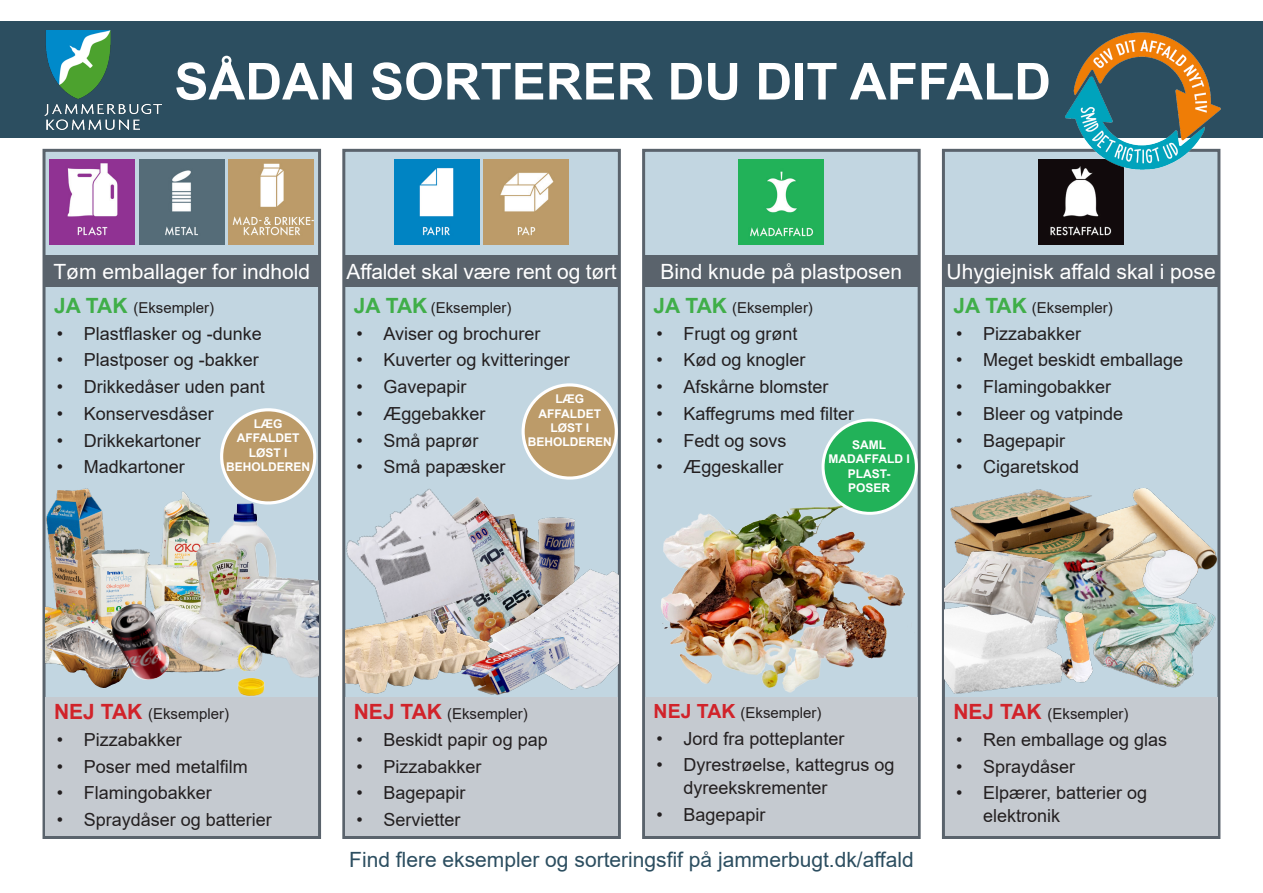
<style>
.page{position:relative;width:1263px;height:893px;background:#fff}
.page>*{position:absolute;margin:0;border:0;box-sizing:border-box;transform-origin:0 0}
.t1{font:700 51px "Arial";color:#fff}
.t2{font:21px "Arial";color:#fff}
.t3{font:21px "Arial";color:#2c4e60}
.t4{font:18px/22.5px "Arial";color:#231f20}
.t5{font:15px "Arial";color:#231f20}
.t6{font:700 12px/14.4px "Arial";color:#fff;text-align:center}
.s1{font-weight:700;font-size:21px;color:#40ae49}
.s2{font-weight:700;font-size:21px;color:#d1232a}
.s3{font-weight:700;font-size:19.5px;color:#d1232a}
</style>
<div class="page">
<div style="left:0;top:21px;width:1263px;height:117px;background:#2c4e60"></div>
<div style="left:43px;top:149px;width:278px;height:690px;background:#c2d6e1;border:3px solid #5a636c"></div>
<img style="left:50px;top:159px;width:85px;height:85px">
<img style="left:139px;top:159px;width:85px;height:85px">
<img style="left:229px;top:159px;width:85px;height:85px">
<img style="left:44px;top:31px;width:118px;height:99px">
<div style="left:342px;top:149px;width:279px;height:690px;background:#c2d6e1;border:3px solid #5a636c"></div>
<div style="left:642px;top:149px;width:279px;height:690px;background:#c2d6e1;border:3px solid #5a636c"></div>
<div style="left:942px;top:149px;width:278px;height:690px;background:#c2d6e1;border:3px solid #5a636c"></div>
<img style="left:394px;top:159px;width:85px;height:85px">
<img style="left:484px;top:159px;width:85px;height:85px">
<img style="left:739px;top:159px;width:85px;height:85px">
<img style="left:1039px;top:159px;width:85px;height:85px">
<div style="left:44px;top:255px;width:276px;height:32px;background:#5a636c"></div>
<img style="left:1064px;top:32px;width:157px;height:139px">
<div style="left:344px;top:255px;width:275px;height:32px;background:#5a636c"></div>
<div style="left:643px;top:255px;width:276px;height:32px;background:#5a636c"></div>
<div style="left:943px;top:255px;width:276px;height:32px;background:#5a636c"></div>
<div style="left:46px;top:697px;width:272px;height:139px;background:#c5cad0"></div>
<div style="left:345px;top:697px;width:273px;height:139px;background:#c5cad0"></div>
<div style="left:645px;top:697px;width:273px;height:139px;background:#c5cad0"></div>
<div style="left:945px;top:697px;width:272px;height:139px;background:#c5cad0"></div>
<img style="left:46px;top:444px;width:181px;height:253px">
<img style="left:46px;top:627px;width:93px;height:61px">
<img style="left:139px;top:481px;width:179px;height:216px">
<img style="left:111px;top:604px;width:58px;height:76px">
<img style="left:342px;top:463px;width:164px;height:188px">
<img style="left:345px;top:580px;width:140px;height:117px">
<img style="left:506px;top:514px;width:69px;height:37px">
<img style="left:485px;top:551px;width:133px;height:146px">
<img style="left:447px;top:593px;width:149px;height:104px">
<img style="left:661px;top:505px;width:244px;height:188px">
<img style="left:945px;top:630px;width:79px;height:67px">
<img style="left:1166px;top:618px;width:51px;height:77px">
<img style="left:1132px;top:472px;width:89px;height:146px">
<img style="left:941px;top:472px;width:151px;height:120px">
<img style="left:991px;top:506px;width:194px;height:180px">
<img style="left:945px;top:544px;width:125px;height:86px">
<img style="left:1139px;top:532px;width:82px;height:76px">
<img style="left:1040px;top:597px;width:76px;height:89px">
<img style="left:1077px;top:525px;width:88px;height:62px">
<img style="left:1077px;top:544px;width:94px;height:31px">
<div style="left:521px;top:383px;width:97px;height:97px;background:#bc9b69;border:3px solid #fff;border-radius:50%"></div>
<div style="left:821px;top:419px;width:97px;height:96px;background:#22b259;border:3px solid #fff;border-radius:50%"></div>
<div style="left:220px;top:408px;width:96px;height:96px;background:#bc9b69;border:3px solid #fff;border-radius:50%"></div>
<p class="t1" style="left:174px;top:46px;width:878px">SÅDAN SORTERER DU DIT AFFALD</p>
<p class="t2" style="left:53px;top:257px;width:258px">Tøm emballager for indhold</p>
<p class="t2" style="left:347px;top:257px;width:272px">Affaldet skal være rent og tørt</p>
<p class="t2" style="left:660px;top:257px;width:243px">Bind knude på plastposen</p>
<p class="t2" style="left:946px;top:257px;width:271px">Uhygiejnisk affald skal i pose</p>
<p class="t5" style="left:54px;top:297px;width:162px"><span class="s1">JA TAK</span> (Eksempler)</p>
<p class="t4" style="left:57px;top:322px;width:207px">• Plastflasker og -dunke</p>
<p class="t4" style="left:57px;top:349px;width:204px">• Plastposer og -bakker</p>
<p class="t4" style="left:57px;top:375px;width:210px">• Drikkedåser uden pant</p>
<p class="t4" style="left:57px;top:402px;width:159px">• Konservesdåser</p>
<p class="t4" style="left:57px;top:429px;width:146px">• Drikkekartoner</p>
<p class="t4" style="left:57px;top:456px;width:130px">• Madkartoner</p>
<p class="t5" style="left:354px;top:297px;width:159px"><span class="s1">JA TAK</span> (Eksempler)</p>
<p class="t4" style="left:357px;top:322px;width:185px">• Aviser og brochurer</p>
<p class="t4" style="left:357px;top:349px;width:215px">• Kuverter og kvitteringer</p>
<p class="t4" style="left:357px;top:375px;width:112px">• Gavepapir</p>
<p class="t4" style="left:357px;top:402px;width:131px">• Æggebakker</p>
<p class="t4" style="left:357px;top:429px;width:124px">• Små paprør</p>
<p class="t4" style="left:357px;top:456px;width:151px">• Små papæsker</p>
<p class="t5" style="left:654px;top:297px;width:161px"><span class="s1">JA TAK</span> (Eksempler)</p>
<p class="t4" style="left:656px;top:322px;width:143px">• Frugt og grønt</p>
<p class="t4" style="left:656px;top:349px;width:151px">• Kød og knogler</p>
<p class="t4" style="left:656px;top:375px;width:174px">• Afskårne blomster</p>
<p class="t4" style="left:656px;top:402px;width:199px">• Kaffegrums med filter</p>
<p class="t4" style="left:656px;top:429px;width:132px">• Fedt og sovs</p>
<p class="t4" style="left:656px;top:456px;width:129px">• Æggeskaller</p>
<p class="t5" style="left:953px;top:297px;width:161px"><span class="s1">JA TAK</span> (Eksempler)</p>
<p class="t4" style="left:956px;top:322px;width:127px">• Pizzabakker</p>
<p class="t4" style="left:956px;top:349px;width:229px">• Meget beskidt emballage</p>
<p class="t4" style="left:956px;top:375px;width:157px">• Flamingobakker</p>
<p class="t4" style="left:956px;top:402px;width:169px">• Bleer og vatpinde</p>
<p class="t4" style="left:956px;top:429px;width:111px">• Bagepapir</p>
<p class="t4" style="left:956px;top:456px;width:125px">• Cigaretskod</p>
<p class="t6" style="left:538px;top:392px;width:64px">LÆG<br>AFFALDET<br>LØST I</p>
<p class="t6" style="left:528px;top:435px;width:85px">BEHOLDEREN</p>
<p class="t6" style="left:828px;top:438px;width:83px">SAML<br>MADAFFALD I<br>PLAST-<br>POSER</p>
<p class="t6" style="left:237px;top:417px;width:64px">LÆG<br>AFFALDET<br>LØST I</p>
<p class="t6" style="left:226px;top:460px;width:85px">BEHOLDEREN</p>
<p class="t5" style="left:54px;top:703px;width:176px"><span class="s2">NEJ TAK</span> (Eksempler)</p>
<p class="t4" style="left:57px;top:728px;width:127px">• Pizzabakker</p>
<p class="t4" style="left:57px;top:755px;width:193px">• Poser med metalfilm</p>
<p class="t4" style="left:57px;top:782px;width:157px">• Flamingobakker</p>
<p class="t4" style="left:57px;top:808px;width:217px">• Spraydåser og batterier</p>
<p class="t5" style="left:354px;top:703px;width:176px"><span class="s2">NEJ TAK</span> (Eksempler)</p>
<p class="t4" style="left:357px;top:728px;width:193px">• Beskidt papir og pap</p>
<p class="t4" style="left:357px;top:755px;width:127px">• Pizzabakker</p>
<p class="t4" style="left:357px;top:782px;width:111px">• Bagepapir</p>
<p class="t4" style="left:357px;top:808px;width:106px">• Servietter</p>
<p class="t5" style="left:654px;top:702px;width:169px"><span class="s3">NEJ TAK</span> (Eksempler)</p>
<p class="t4" style="left:656px;top:727px;width:190px">• Jord fra potteplanter</p>
<p class="t4" style="left:683px;top:754px;width:213px;text-indent:-27px">• Dyrestrøelse, kattegrus og dyreekskrementer</p>
<p class="t4" style="left:656px;top:803px;width:111px">• Bagepapir</p>
<p class="t3" style="left:349px;top:845px;width:566px">Find flere eksempler og sorteringsfif på jammerbugt.dk/affald</p>
<p class="t5" style="left:953px;top:703px;width:176px"><span class="s2">NEJ TAK</span> (Eksempler)</p>
<p class="t4" style="left:956px;top:728px;width:213px">• Ren emballage og glas</p>
<p class="t4" style="left:956px;top:755px;width:121px">• Spraydåser</p>
<p class="t4" style="left:983px;top:782px;width:166px;text-indent:-27px">• Elpærer, batterier og elektronik</p>
</div>
